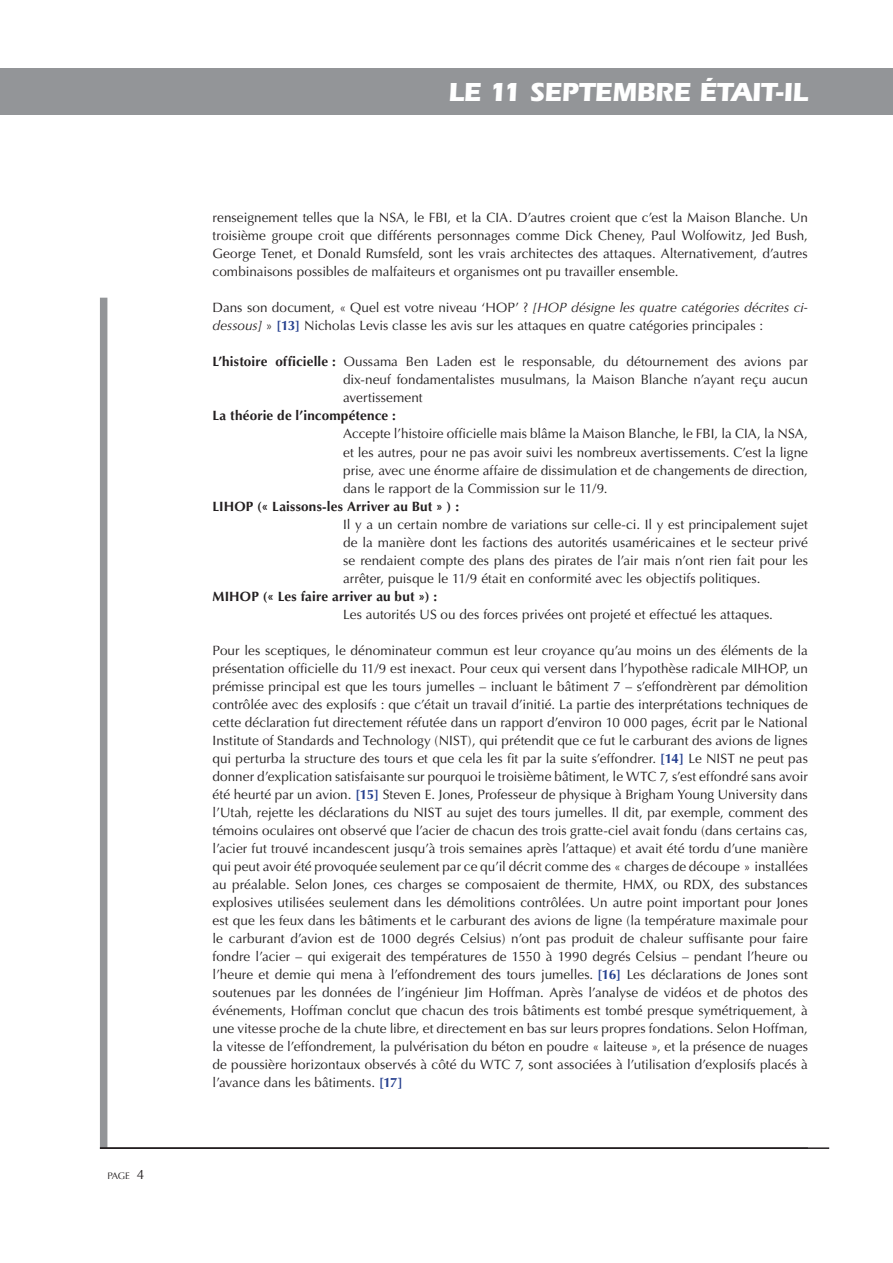
<style>
.page{position:relative;width:893px;height:1263px;background:#fff}
.page>*{position:absolute;margin:0;border:0;box-sizing:border-box;transform-origin:0 0}
.t1{font:700 27px "Itc Eras";letter-spacing:-.025em;color:#fff}
.t2{font:13.5px/18px "Optima";color:#231f20;text-align:justify}
.t3{font:700 13.5px "Optima";letter-spacing:.01em;color:#231f20}
.t4{font:9.45px "Optima";color:#231f20}
.s1{font-style:italic}
.s2{font-weight:700;color:#253f8e}
.s3{font-weight:700}
</style>
<div class="page">
<div style="left:100px;top:298px;width:7px;height:850px;background:#939598"></div>
<div style="left:0;top:68px;width:893px;height:47px;background:#939598"></div>
<hr style="left:100px;top:1147px;width:729px;height:2px;background:#231f20">
<p class="t4" style="left:107px;top:1170px;width:24px">page</p>
<h1 class="t1" style="left:448px;top:76px;width:360px">LE 11 SEPTEMBRE ÉTAIT-IL</h1>
<p class="t2" style="left:213px;top:209px;width:597px">renseignement telles que la NSA, le FBI, et la CIA. D’autres croient que c’est la Maison Blanche. Un troisième groupe croit que différents personnages comme Dick Cheney, Paul Wolfowitz, Jed Bush, George Tenet, et Donald Rumsfeld, sont les vrais architectes des attaques. Alternativement, d’autres combinaisons possibles de malfaiteurs et organismes ont pu travailler ensemble.</p>
<p class="t2" style="left:213px;top:299px;width:597px">Dans son document, « Quel est votre niveau ‘HOP’ ? <span class="s1">[HOP désigne les quatre catégories décrites ci&shy;dessous]</span> » <span class="s2">[13]</span> Nicholas Levis classe les avis sur les attaques en quatre catégories principales :</p>
<p class="t2" style="left:343px;top:353px;width:466px;text-indent:-130px"><span class="s3">L’histoire officielle :</span> Oussama Ben Laden est le responsable, du détournement des avions par dix‑neuf fondamentalistes musulmans, la Maison Blanche n’ayant reçu aucun avertissement</p>
<p class="t3" style="left:213px;top:408px;width:185px">La théorie de l’incompétence :</p>
<p class="t2" style="left:343px;top:425px;width:466px">Accepte l’histoire officielle mais blâme la Maison Blanche, le FBI, la CIA, la NSA, et les autres, pour ne pas avoir suivi les nombreux avertissements. C’est la ligne prise, avec une énorme affaire de dissimulation et de changements de direction, dans le rapport de la Commission sur le 11/9.</p>
<p class="t3" style="left:213px;top:498px;width:248px">LIHOP (« Laissons-les Arriver au But » ) :</p>
<p class="t2" style="left:343px;top:515px;width:466px">Il y a un certain nombre de variations sur celle-ci. Il y est principalement sujet de la manière dont les factions des autorités usaméricaines et le secteur privé se rendaient compte des plans des pirates de l’air mais n’ont rien fait pour les arrêter, puisque le 11/9 était en conformité avec les objectifs politiques.</p>
<p class="t3" style="left:213px;top:588px;width:226px">MIHOP (« Les faire arriver au but ») :</p>
<p class="t2" style="left:343px;top:605px;width:431px">Les autorités US ou des forces privées ont projeté et effectué les attaques.</p>
<p class="t2" style="left:213px;top:641px;width:597px">Pour les sceptiques, le dénominateur commun est leur croyance qu’au moins un des éléments de la présentation officielle du 11/9 est inexact. Pour ceux qui versent dans l’hypothèse radicale MIHOP, un prémisse principal est que les tours jumelles – incluant le bâtiment 7 – s’effondrèrent par démolition contrôlée avec des explosifs : que c’était un travail d’initié. La partie des interprétations techniques de cette déclaration fut directement réfutée dans un rapport d’environ 10 000 pages, écrit par le National Institute of Standards and Technology (NIST), qui prétendit que ce fut le carburant des avions de lignes qui perturba la structure des tours et que cela les fit par la suite s’effondrer. <span class="s2">[14]</span> Le NIST ne peut pas donner d’explication satisfaisante sur pourquoi le troisième bâtiment, le WTC 7, s’est effondré sans avoir été heurté par un avion. <span class="s2">[15]</span> Steven E. Jones, Professeur de physique à Brigham Young University dans l’Utah, rejette les déclarations du NIST au sujet des tours jumelles. Il dit, par exemple, comment des témoins oculaires ont observé que l’acier de chacun des trois gratte-ciel avait fondu (dans certains cas, l’acier fut trouvé incandescent jusqu’à trois semaines après l’attaque) et avait été tordu d’une manière qui peut avoir été provoquée seulement par ce qu’il décrit comme des « charges de découpe » installées au préalable. Selon Jones, ces charges se composaient de thermite, HMX, ou RDX, des substances explosives utilisées seulement dans les démolitions contrôlées. Un autre point important pour Jones est que les feux dans les bâtiments et le carburant des avions de ligne (la température maximale pour le carburant d’avion est de 1000 degrés Celsius) n’ont pas produit de chaleur suffisante pour faire fondre l’acier – qui exigerait des températures de 1550 à 1990 degrés Celsius – pendant l’heure ou l’heure et demie qui mena à l’effondrement des tours jumelles. <span class="s2">[16]</span> Les déclarations de Jones sont soutenues par les données de l’ingénieur Jim Hoffman. Après l’analyse de vidéos et de photos des événements, Hoffman conclut que chacun des trois bâtiments est tombé presque symétriquement, à une vitesse proche de la chute libre, et directement en bas sur leurs propres fondations. Selon Hoffman, la vitesse de l’effondrement, la pulvérisation du béton en poudre « laiteuse », et la présence de nuages de poussière horizontaux observés à côté du WTC 7, sont associées à l’utilisation d’explosifs placés à l’avance dans les bâtiments. <span class="s2">[17]</span></p>
</div>
